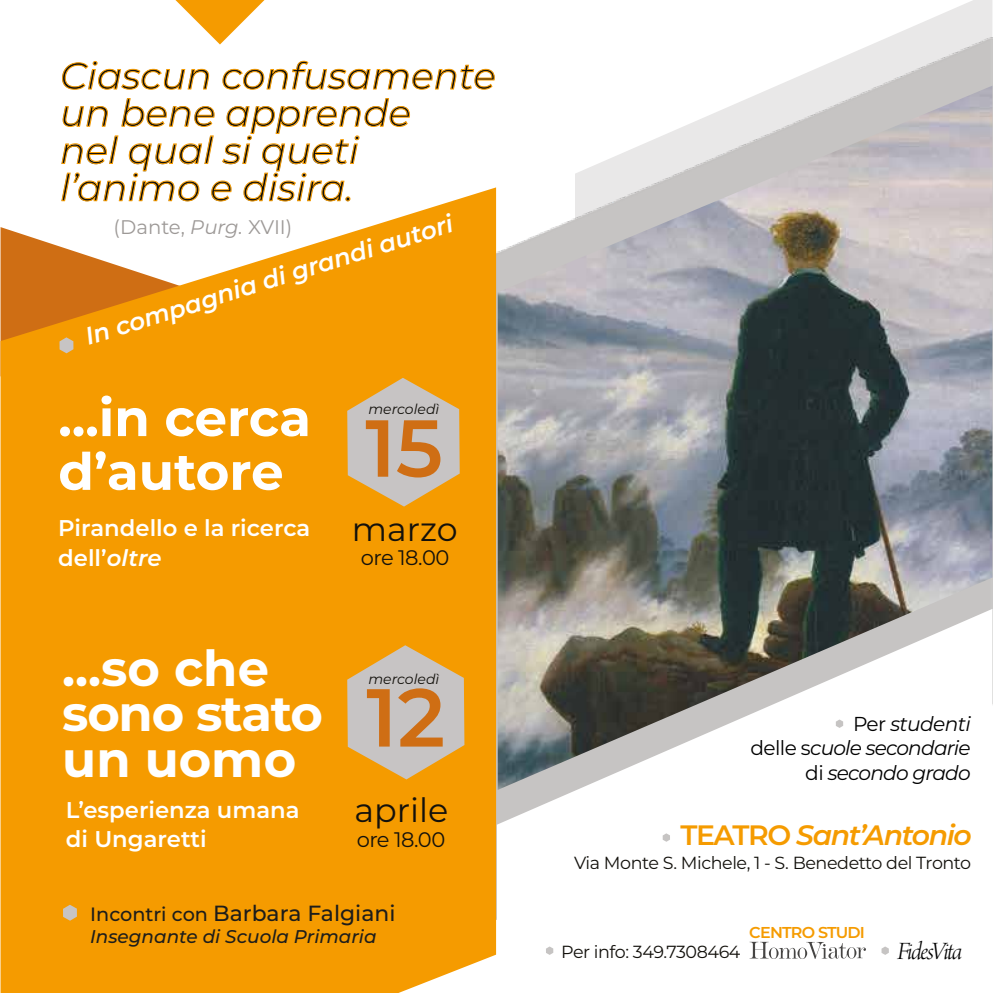
<style>
.page{position:relative;width:993px;height:993px;background:#fff}
.page>*{position:absolute;margin:0;border:0;box-sizing:border-box;transform-origin:0 0}
.t1{font:600 81.9px "Montserrat";color:#cf6e14}
.t2{font:600 80.5px "Montserrat";color:#cf6e14}
.t3{font:700 51.45px/53.7px "Montserrat";color:#fff}
.t4{font:700 49.52px/45.5px "Montserrat";letter-spacing:-.01em;color:#fff}
.t5{font:italic 37.27px/37.3px "Montserrat";color:#13110c}
.t6{font:33.43px "Montserrat";color:#13110c}
.t7{font:33.25px "Montserrat";color:#13110c}
.t8{font:italic 600 28px "Montserrat";letter-spacing:-.05em;color:#f59b00}
.t9{font:26.25px "Arno Pro Light Italic Display";letter-spacing:-.055em;color:#020202}
.t10{font:italic 600 24.5px "Montserrat";color:#fff}
.t11{font:600 22.75px/29.8px "Montserrat";color:#fff}
.t12{font:500 21.88px "Montserrat";color:#1d1d1b}
.t13{font:21px "Montserrat";letter-spacing:-.025em;color:#13110c}
.t14{font:italic 20.12px/24.5px "Montserrat";letter-spacing:-.04em;color:#000;text-align:right}
.t15{font:19.6px "Montserrat";color:#9d9997}
.t16{font:italic 500 18.38px "Montserrat";color:#1d1d1b}
.t17{font:17.5px "Montserrat";letter-spacing:-.025em;color:#13110c}
.t18{font:600 15.75px "Montserrat";letter-spacing:-.05em;color:#f59b00}
.t19{font:italic 14px "Montserrat";color:#13110c}
.s1{font-style:italic}
.s2{font-size:19.25px}
.s3{font-style:normal}
</style>
<div class="page">
<svg style="left:890px;top:0;width:102px;height:37px;fill:#e9e8e8"></svg>
<img style="left:496px;top:37px;width:496px;height:571px">
<div style="left:1px;top:187px;width:495px;height:805px;background:#f59b00"></div>
<svg style="left:496px;top:608px;width:393px;height:351px"></svg>
<div style="left:738px;top:894px;width:38px;height:38px;background:#fff"></div>
<svg style="left:62px;top:61px;width:147px;height:29px"></svg>
<svg style="left:222px;top:60px;width:273px;height:30px"></svg>
<svg style="left:61px;top:98px;width:349px;height:104px"></svg>
<svg style="left:175px;top:0;width:89px;height:44px"></svg>
<img style="left:497px;top:86px;width:495px;height:703px">
<svg style="left:63px;top:904px;width:14px;height:16px"></svg>
<svg style="left:347px;top:377px;width:112px;height:129px;background:#d2b992"></svg>
<svg style="left:1px;top:227px;width:182px;height:209px;background:#ec9d2a"></svg>
<svg style="left:347px;top:645px;width:117px;height:134px;background:#d2b991"></svg>
<svg style="left:835px;top:719px;width:7px;height:8px"></svg>
<svg style="left:662px;top:833px;width:7px;height:8px"></svg>
<svg style="left:545px;top:946px;width:8px;height:8px"></svg>
<svg style="left:749px;top:941px;width:116px;height:17px"></svg>
<svg style="left:881px;top:946px;width:7px;height:8px"></svg>
<p class="t5" style="left:60px;top:56px;width:437px">Ciascun confusamente un bene apprende<br>nel qual si queti l’animo e disira.</p>
<p class="t15" style="left:114px;top:214px;width:180px">(Dante, <span class="s1">Purg.</span> XVII)</p>
<p class="t10" style="left:80px;top:319px;width:385px;rotate:-17deg">In compagnia di grandi autori</p>
<h3 class="t3" style="left:58px;top:388px;width:254px">...in cerca d’autore</h3>
<p class="t11" style="left:58px;top:512px;width:253px">Pirandello e la ricerca dell’<span class="s1">oltre</span></p>
<h3 class="t4" style="left:62px;top:643px;width:262px">...so che sono stato un uomo</h3>
<p class="t11" style="left:66px;top:793px;width:235px">L’esperienza umana di Ungaretti</p>
<p class="t19" style="left:368px;top:399px;width:72px">mercoledì</p>
<h2 class="t2" style="left:365px;top:391px;width:79px">15</h2>
<p class="t7" style="left:352px;top:506px;width:107px">marzo</p>
<p class="t13" style="left:360px;top:543px;width:90px">ore 18.00</p>
<p class="t19" style="left:368px;top:669px;width:72px">mercoledì</p>
<h1 class="t1" style="left:366px;top:659px;width:80px">12</h1>
<p class="t6" style="left:354px;top:786px;width:95px">aprile</p>
<p class="t13" style="left:356px;top:824px;width:90px">ore 18.00</p>
<p class="t12" style="left:90px;top:898px;width:306px"><span class="s2">Incontri con</span> Barbara Falgiani</p>
<p class="t16" style="left:90px;top:923px;width:288px">Insegnante di Scuola Primaria</p>
<p class="t14" style="left:750px;top:710px;width:222px"><span class="s3">Per</span> studenti<br><span class="s3">delle s</span>cuole secondarie <span class="s3">di</span> secondo grado</p>
<p class="t8" style="left:680px;top:815px;width:293px"><span class="s3">TEATRO</span> Sant’Antonio</p>
<p class="t17" style="left:574px;top:850px;width:398px">Via Monte S. Michele, 1 - S. Benedetto del Tronto</p>
<p class="t17" style="left:561px;top:939px;width:181px">Per info: 349.7308464</p>
<p class="t18" style="left:749px;top:921px;width:117px">CENTRO STUDI</p>
<p class="t9" style="left:896px;top:935px;width:67px">FidesVita</p>
</div>
